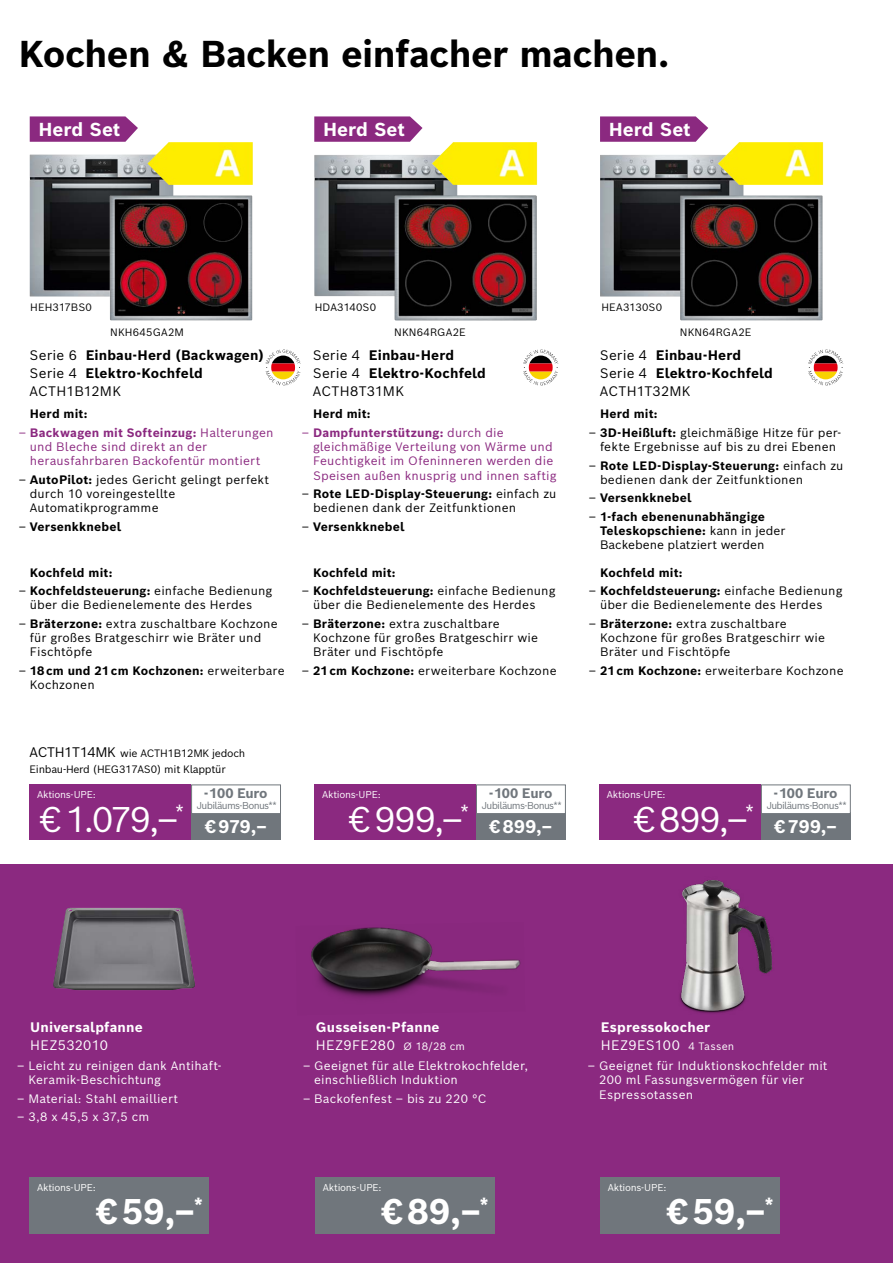
<style>
.page{position:relative;width:893px;height:1263px;background:#fff}
.page>*{position:absolute;margin:0;border:0;box-sizing:border-box;transform-origin:0 0}
.t1{font:700 36.6px "Bosch Sans";letter-spacing:-.015em;color:#000}
.t2{font:34.95px "Bosch Sans";letter-spacing:-.03em;color:#fff}
.t3{font:700 34.95px "Bosch Sans";color:#fff}
.t4{font:700 18.45px "Bosch Sans";color:#fff}
.t5{font:700 18px "Bosch Sans";letter-spacing:.01em;color:#fff}
.t6{font:700 13.5px/18px "Bosch Sans";letter-spacing:.01em;color:#000}
.t7{font:700 13.5px/18px "Bosch Sans";letter-spacing:.01em;color:#fff}
.t8{font:700 13.5px "Bosch Sans";letter-spacing:-.02em;color:#70767c}
.t9{font:13.5px "Bosch Sans";letter-spacing:.015em;color:#fff}
.t10{font:12px/14.2px "Bosch Sans";letter-spacing:.015em;color:#000}
.t11{font:12px/14.2px "Bosch Sans";letter-spacing:.015em;color:#fff}
.t12{font:12px/14.2px "Bosch Sans";letter-spacing:.015em;color:#8b2980}
.t13{font:700 12px/14.2px "Bosch Sans";letter-spacing:.015em;color:#000}
.t14{font:10.5px/15.9px "Bosch Sans";letter-spacing:-.02em;color:#000}
.t15{font:10.5px "Bosch Sans";letter-spacing:.015em;color:#000}
.t16{font:10.5px "Bosch Sans";letter-spacing:.01em;color:#000}
.t17{font:10.5px "Bosch Sans";letter-spacing:.02em;color:#000}
.t18{font:10.5px "Bosch Sans";letter-spacing:.005em;color:#000}
.t19{font:9.75px "Bosch Sans";letter-spacing:-.025em;color:#fff}
.t20{font:9.75px "Bosch Sans";letter-spacing:-.07em;color:#70767c}
.s1{font-weight:400}
.s2{font-weight:700}
.s3{font-size:13.5px}
.s4{font-weight:400;font-size:10.5px}
</style>
<div class="page">
<div style="left:0;top:864px;width:893px;height:399px;background:#8b2980"></div>
<img style="left:30px;top:155px;width:143px;height:142px">
<img style="left:110px;top:196px;width:142px;height:124px">
<svg style="left:30px;top:116px;width:108px;height:26px;background:#943a8a"></svg>
<img style="left:147px;top:142px;width:106px;height:43px">
<div style="left:30px;top:1177px;width:179px;height:56px;background:#70767c"></div>
<div style="left:316px;top:1177px;width:179px;height:56px;background:#70767c"></div>
<div style="left:600px;top:1177px;width:180px;height:56px;background:#70767c"></div>
<img style="left:314px;top:155px;width:143px;height:141px">
<img style="left:395px;top:195px;width:142px;height:125px">
<svg style="left:314px;top:116px;width:108px;height:26px;background:#943a8a"></svg>
<img style="left:432px;top:142px;width:105px;height:43px">
<svg style="left:523px;top:349px;width:35px;height:36px"></svg>
<svg style="left:266px;top:349px;width:35px;height:36px"></svg>
<img style="left:600px;top:155px;width:143px;height:142px">
<img style="left:680px;top:196px;width:142px;height:124px">
<svg style="left:600px;top:116px;width:108px;height:26px;background:#943a8a"></svg>
<img style="left:718px;top:142px;width:105px;height:43px">
<svg style="left:808px;top:349px;width:35px;height:36px"></svg>
<div style="left:315px;top:784px;width:161px;height:56px;background:#8b2980"></div>
<div style="left:476px;top:812px;width:90px;height:28px;background:#70767c"></div>
<div style="left:476px;top:784px;width:90px;height:30px;background:#fff;border:1px solid #70767c"></div>
<div style="left:30px;top:784px;width:161px;height:56px;background:#8b2980"></div>
<div style="left:191px;top:812px;width:90px;height:28px;background:#70767c"></div>
<div style="left:191px;top:784px;width:90px;height:30px;background:#fff;border:1px solid #70767c"></div>
<div style="left:600px;top:784px;width:161px;height:56px;background:#8b2980"></div>
<div style="left:761px;top:812px;width:90px;height:28px;background:#70767c"></div>
<div style="left:761px;top:784px;width:90px;height:30px;background:#fff;border:1px solid #70767c"></div>
<img style="left:680px;top:880px;width:93px;height:133px">
<img style="left:53px;top:908px;width:142px;height:82px">
<img style="left:311px;top:927px;width:210px;height:71px">
<h1 class="t1" style="left:19px;top:29px;width:652px">Kochen &amp; Backen einfacher machen.</h1>
<h3 class="t4" style="left:38px;top:117px;width:83px">Herd Set</h3>
<h3 class="t4" style="left:323px;top:117px;width:83px">Herd Set</h3>
<h3 class="t4" style="left:609px;top:117px;width:83px">Herd Set</h3>
<p class="t18" style="left:30px;top:300px;width:63px">HEH317BS0</p>
<p class="t16" style="left:315px;top:300px;width:63px">HDA3140S0</p>
<p class="t16" style="left:601px;top:300px;width:62px">HEA3130S0</p>
<p class="t17" style="left:110px;top:325px;width:75px">NKH645GA2M</p>
<p class="t15" style="left:394px;top:325px;width:73px">NKN64RGA2E</p>
<p class="t15" style="left:680px;top:325px;width:73px">NKN64RGA2E</p>
<p class="t6" style="left:30px;top:346px;width:236px"><span class="s1">Serie 6</span> Einbau-Herd (Backwagen)<br><span class="s1">Serie 4</span> Elektro-Kochfeld<br><span class="s1">ACTH1B12MK</span></p>
<p class="t13" style="left:30px;top:407px;width:59px">Herd mit:</p>
<p class="t12" style="left:30px;top:425px;width:245px;text-indent:-11px">– <span class="s2">Backwagen mit Softeinzug:</span> Halterungen und Bleche sind direkt an der herausfahrbaren Backofentür montiert</p>
<p class="t10" style="left:30px;top:472px;width:241px;text-indent:-11px">– <span class="s2">AutoPilot:</span> jedes Gericht gelingt perfekt durch 10 voreingestellte<br>Automatikprogramme</p>
<p class="t13" style="left:19px;top:519px;width:104px"><span class="s1">–</span> Versenkknebel</p>
<p class="t13" style="left:30px;top:565px;width:84px">Kochfeld mit:</p>
<p class="t10" style="left:30px;top:583px;width:244px;text-indent:-11px">– <span class="s2">Kochfeldsteuerung:</span> einfache Bedienung über die Bedienelemente des Herdes</p>
<p class="t10" style="left:30px;top:616px;width:249px;text-indent:-11px">– <span class="s2">Bräterzone:</span> extra zuschaltbare Kochzone für großes Bratgeschirr wie Bräter und<br>Fischtöpfe</p>
<p class="t10" style="left:30px;top:663px;width:256px;text-indent:-11px">– <span class="s2">18 cm und 21 cm Kochzonen:</span> erweiterbare<br>Kochzonen</p>
<p class="t6" style="left:313px;top:346px;width:175px"><span class="s1">Serie 4</span> Einbau-Herd<br><span class="s1">Serie 4</span> Elektro-Kochfeld<br><span class="s1">ACTH8T31MK</span></p>
<p class="t13" style="left:313px;top:407px;width:59px">Herd mit:</p>
<p class="t12" style="left:313px;top:425px;width:245px;text-indent:-11px">– <span class="s2">Dampfunterstützung:</span> durch die gleichmäßige Verteilung von Wärme und Feuchtigkeit im Ofeninneren werden die Speisen außen knusprig und innen saftig</p>
<p class="t10" style="left:313px;top:486px;width:245px;text-indent:-11px">– <span class="s2">Rote LED-Display-Steuerung:</span> einfach zu bedienen dank der Zeitfunktionen</p>
<p class="t13" style="left:302px;top:519px;width:104px"><span class="s1">–</span> Versenkknebel</p>
<p class="t13" style="left:313px;top:565px;width:84px">Kochfeld mit:</p>
<p class="t10" style="left:313px;top:583px;width:244px;text-indent:-11px">– <span class="s2">Kochfeldsteuerung:</span> einfache Bedienung über die Bedienelemente des Herdes</p>
<p class="t10" style="left:313px;top:616px;width:226px;text-indent:-11px">– <span class="s2">Bräterzone:</span> extra zuschaltbare<br>Kochzone für großes Bratgeschirr wie<br>Bräter und Fischtöpfe</p>
<p class="t10" style="left:302px;top:663px;width:256px">– <span class="s2">21 cm Kochzone:</span> erweiterbare Kochzone</p>
<p class="t14" style="left:30px;top:745px;width:217px"><span class="s3">ACTH1T14MK</span> wie ACTH1B12MK jedoch<br>Einbau-Herd (HEG317AS0) mit Klapptür</p>
<p class="t6" style="left:600px;top:346px;width:175px"><span class="s1">Serie 4</span> Einbau-Herd<br><span class="s1">Serie 4</span> Elektro-Kochfeld<br><span class="s1">ACTH1T32MK</span></p>
<p class="t13" style="left:600px;top:407px;width:59px">Herd mit:</p>
<p class="t10" style="left:589px;top:425px;width:254px;text-align:center">– <span class="s2">3D-Heißluft:</span> gleichmäßige Hitze für per&shy;fekte Ergebnisse auf bis zu drei Ebenen</p>
<p class="t10" style="left:600px;top:458px;width:245px;text-indent:-11px">– <span class="s2">Rote LED-Display-Steuerung:</span> einfach zu bedienen dank der Zeitfunktionen</p>
<p class="t13" style="left:589px;top:491px;width:104px"><span class="s1">–</span> Versenkknebel</p>
<p class="t13" style="left:600px;top:509px;width:187px;text-indent:-11px"><span class="s1">–</span> 1-fach ebenenunabhängige<br>Teleskopschiene: <span class="s1">kann in jeder<br>Backebene platziert werden</span></p>
<p class="t13" style="left:600px;top:565px;width:84px">Kochfeld mit:</p>
<p class="t10" style="left:600px;top:583px;width:244px;text-indent:-11px">– <span class="s2">Kochfeldsteuerung:</span> einfache Bedienung über die Bedienelemente des Herdes</p>
<p class="t10" style="left:600px;top:616px;width:226px;text-indent:-11px">– <span class="s2">Bräterzone:</span> extra zuschaltbare<br>Kochzone für großes Bratgeschirr wie<br>Bräter und Fischtöpfe</p>
<p class="t10" style="left:589px;top:663px;width:256px">– <span class="s2">21 cm Kochzone:</span> erweiterbare Kochzone</p>
<p class="t19" style="left:37px;top:788px;width:60px">Aktions-UPE:</p>
<h2 class="t2" style="left:40px;top:795px;width:146px">€ 1.079,–<sup>*</sup></h2>
<p class="t8" style="left:204px;top:784px;width:65px">- 100 Euro</p>
<p class="t20" style="left:197px;top:799px;width:82px">Jubiläums-Bonus**</p>
<h2 class="t2" style="left:634px;top:795px;width:122px">€ 899,–<sup>*</sup></h2>
<p class="t8" style="left:489px;top:784px;width:65px">- 100 Euro</p>
<p class="t20" style="left:482px;top:799px;width:82px">Jubiläums-Bonus**</p>
<p class="t19" style="left:322px;top:788px;width:60px">Aktions-UPE:</p>
<p class="t19" style="left:607px;top:788px;width:60px">Aktions-UPE:</p>
<h2 class="t2" style="left:349px;top:795px;width:122px">€ 999,–<sup>*</sup></h2>
<h3 class="t5" style="left:205px;top:815px;width:63px">€ 979,–</h3>
<h3 class="t5" style="left:489px;top:815px;width:64px">€ 899,–</h3>
<p class="t8" style="left:774px;top:784px;width:65px">- 100 Euro</p>
<p class="t20" style="left:767px;top:799px;width:82px">Jubiläums-Bonus**</p>
<h3 class="t5" style="left:775px;top:815px;width:64px">€ 799,–</h3>
<p class="t7" style="left:30px;top:1017px;width:114px">Universalpfanne</p>
<p class="t9" style="left:30px;top:1035px;width:79px">HEZ532010</p>
<p class="t7" style="left:316px;top:1017px;width:151px">Gusseisen-Pfanne<br><span class="s1">HEZ9FE280</span> <span class="s4">Ø 18/28 cm</span></p>
<p class="t7" style="left:601px;top:1017px;width:135px">Espressokocher<br><span class="s1">HEZ9ES100</span> <span class="s4">4 Tassen</span></p>
<p class="t11" style="left:28px;top:1058px;width:195px;text-indent:-11px">– Leicht zu reinigen dank Antihaft-<br>Keramik-Beschichtung</p>
<p class="t11" style="left:17px;top:1091px;width:163px">– Material: Stahl emailliert</p>
<p class="t11" style="left:17px;top:1109px;width:133px">– 3,8 x 45,5 x 37,5 cm</p>
<p class="t11" style="left:314px;top:1058px;width:216px;text-indent:-11px">– Geeignet für alle Elektrokochfelder, einschließlich Induktion</p>
<p class="t11" style="left:303px;top:1091px;width:185px">– Backofenfest – bis zu 220 °C</p>
<p class="t11" style="left:599px;top:1058px;width:230px;text-indent:-11px">– Geeignet für Induktionskochfelder mit<br>200 ml Fassungsvermögen für vier<br>Espressotassen</p>
<p class="t19" style="left:37px;top:1180px;width:60px">Aktions-UPE:</p>
<p class="t19" style="left:323px;top:1180px;width:60px">Aktions-UPE:</p>
<p class="t19" style="left:608px;top:1180px;width:60px">Aktions-UPE:</p>
<h2 class="t3" style="left:96px;top:1188px;width:108px">€ 59,–<sup>*</sup></h2>
<h2 class="t3" style="left:382px;top:1188px;width:109px">€ 89,–<sup>*</sup></h2>
<h2 class="t3" style="left:667px;top:1188px;width:108px">€ 59,–<sup>*</sup></h2>
</div>
